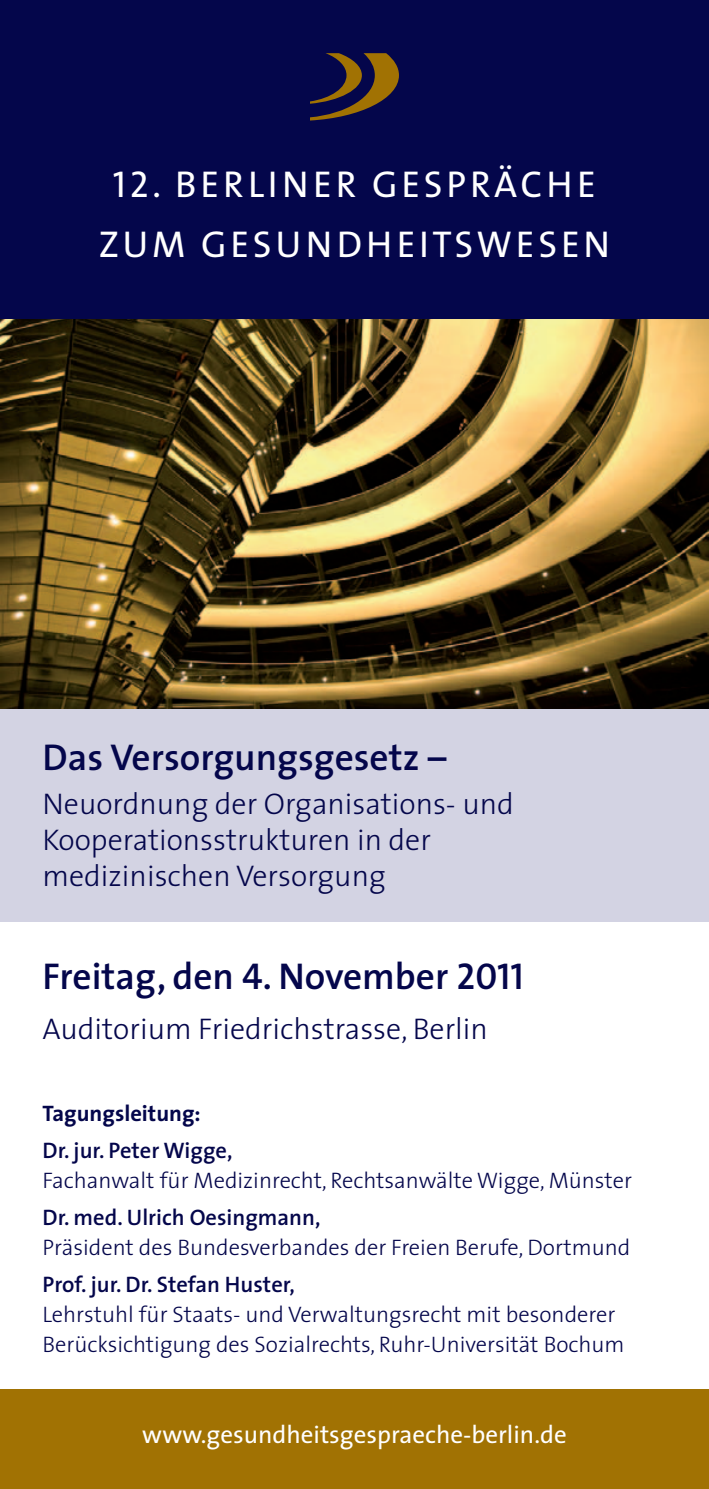
<style>
.page{position:relative;width:709px;height:1489px;background:#fff}
.page>*{position:absolute;margin:0;border:0;box-sizing:border-box;transform-origin:0 0}
.t1{font:600 37.5px "The Sans";color:#04064b}
.t2{font:37.5px/60px "The Sans Caps";letter-spacing:.1em;color:#fff;text-align:center}
.t3{font:300 30px/36px "The Sans";color:#04064b}
.t4{font:25px "The Sans";color:#fff}
.t5{font:300 22.5px/30px "The Sans";color:#04064b}
.t6{font:600 22.5px "The Sans";color:#04064b}
.t7{font:700 22.5px "The Sans";color:#04064b}
.s1{font-family:"The Sans Semi Bold Caps";font-weight:400}
</style>
<div class="page">
<div style="left:0;top:0;width:709px;height:319px;background:#04064b"></div>
<div style="left:0;top:1389px;width:709px;height:99px;background:#a17203"></div>
<svg style="left:310px;top:53px;width:89px;height:67px"></svg>
<img style="left:0;top:319px;width:709px;height:390px">
<div style="left:0;top:709px;width:709px;height:212px;background:#d3d3e3"></div>
<h1 class="t2" style="left:99px;top:153px;width:512px">12. BERLINER GESPRÄCHE<br>ZUM GESUNDHEITSWESEN</h1>
<h1 class="t1" style="left:43px;top:726px;width:405px">Das Versorgungsgesetz –</h1>
<h2 class="t3" style="left:43px;top:784px;width:473px">Neuordnung der Organisations- und<br>Kooperationsstrukturen in der medizinischen Versorgung</h2>
<h1 class="t1" style="left:43px;top:945px;width:483px">Freitag, den <span class="s1">4</span>. November <span class="s1">2011</span></h1>
<h2 class="t3" style="left:43px;top:1010px;width:447px">Auditorium Friedrichstrasse, Berlin</h2>
<p class="t7" style="left:43px;top:1094px;width:160px">Tagungsleitung:</p>
<p class="t6" style="left:43px;top:1131px;width:191px">Dr. jur. Peter Wigge,</p>
<p class="t5" style="left:43px;top:1164px;width:591px">Fachanwalt für Medizinrecht, Rechtsanwälte Wigge, Münster</p>
<p class="t6" style="left:43px;top:1198px;width:279px">Dr. med. Ulrich Oesingmann,</p>
<p class="t5" style="left:43px;top:1231px;width:589px">Präsident des Bundesverbandes der Freien Berufe, Dortmund</p>
<p class="t6" style="left:43px;top:1265px;width:254px">Prof. jur. Dr. Stefan Huster,</p>
<p class="t5" style="left:43px;top:1298px;width:583px">Lehrstuhl für Staats- und Verwaltungsrecht mit besonderer<br>Berücksichtigung des Sozialrechts, Ruhr-Universität Bochum</p>
<p class="t4" style="left:142px;top:1413px;width:426px">www.gesundheitsgespraeche-berlin.de</p>
</div>
